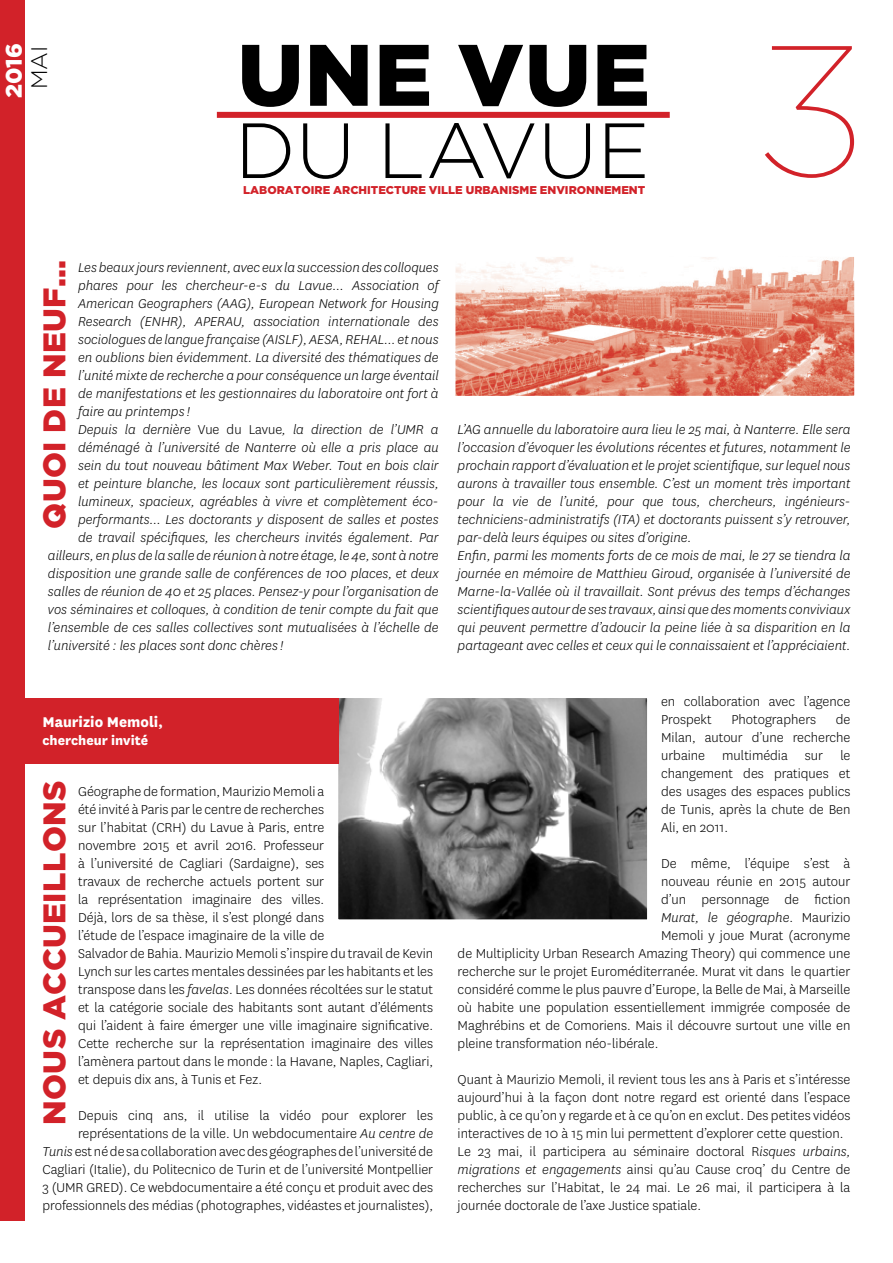
<style>
.page{position:relative;width:893px;height:1263px;background:#fff}
.page>*{position:absolute;margin:0;border:0;box-sizing:border-box;transform-origin:0 0}
.t1{font:100 185.1px "Gotham";color:#d22229}
.t2{font:900 87px "Gotham";letter-spacing:.015em;color:#000}
.t3{font:300 78px "Gotham";color:#000}
.t4{font:900 31.35px "Gotham";letter-spacing:.015em;color:#d22229}
.t5{font:900 22.5px "Gotham";color:#fff}
.t6{font:300 22.5px "Gotham";color:#000}
.t7{font:800 16.5px "National";color:#fff}
.t8{font:300 15px/18px "National";color:#000}
.t9{font:italic 300 15px/18px "National";color:#000}
.t10{font:800 15px "National";color:#fff}
.t11{font:900 11.25px "Gotham";color:#d22229}
.s1{font-style:normal}
.s2{font-size:15px}
.s3{font-style:italic}
</style>
<div class="page">
<div style="left:0;top:0;width:24px;height:1220px;background:#d22229"></div>
<img style="left:339px;top:699px;width:307px;height:219px">
<img style="left:456px;top:258px;width:397px;height:137px">
<div style="left:16px;top:698px;width:322px;height:65px;background:#d22229"></div>
<div style="left:217px;top:112px;width:453px;height:6px;background:#d22229"></div>
<h3 class="t5" style="left:1px;top:98px;width:56px;rotate:-90deg">2016</h3>
<h3 class="t6" style="left:25px;top:89px;width:45px;rotate:-90deg">MAI</h3>
<h2 class="t2" style="left:238px;top:25px;width:414px">UNE VUE</h2>
<h3 class="t3" style="left:235px;top:101px;width:416px">DU LAVUE</h3>
<p class="t11" style="left:243px;top:183px;width:403px">LABORATOIRE ARCHITECTURE VILLE URBANISME ENVIRONNEMENT</p>
<h1 class="t1" style="left:763px;top:-4px;width:102px">3</h1>
<p class="t9" style="left:78px;top:258px;width:362px">Les beaux jours reviennent, avec eux la succession des colloques</p>
<p class="t9" style="left:78px;top:276px;width:362px">phares pour les chercheur-e-s du Lavue… Association of</p>
<p class="t9" style="left:78px;top:294px;width:362px">American Geographers (AAG), European Network for Housing</p>
<p class="t9" style="left:78px;top:312px;width:362px">Research (ENHR), APERAU, association internationale des</p>
<p class="t9" style="left:78px;top:330px;width:362px">sociologues de langue française (AISLF), AESA, REHAL… et nous</p>
<p class="t9" style="left:78px;top:348px;width:362px">en oublions bien évidemment. La diversité des thématiques de</p>
<p class="t9" style="left:78px;top:366px;width:362px">l’unité mixte de recherche a pour conséquence un large éventail</p>
<p class="t9" style="left:78px;top:384px;width:362px">de manifestations et les gestionnaires du laboratoire ont fort à</p>
<p class="t9" style="left:78px;top:402px;width:114px">faire au printemps !</p>
<p class="t9" style="left:78px;top:420px;width:362px">Depuis la dernière <span class="s1">Vue du Lavue</span>, la direction de l’UMR a</p>
<p class="t9" style="left:78px;top:438px;width:362px">déménagé à l’université de Nanterre où elle a pris place au</p>
<p class="t9" style="left:78px;top:456px;width:362px">sein du tout nouveau bâtiment Max Weber. Tout en bois clair</p>
<p class="t9" style="left:78px;top:474px;width:362px">et peinture blanche, les locaux sont particulièrement réussis,</p>
<p class="t9" style="left:78px;top:492px;width:362px">lumineux, spacieux, agréables à vivre et complètement éco-</p>
<p class="t9" style="left:78px;top:510px;width:362px">performants… Les doctorants y disposent de salles et postes</p>
<p class="t9" style="left:78px;top:528px;width:362px">de travail spécifiques, les chercheurs invités également. Par</p>
<p class="t9" style="left:48px;top:546px;width:392px">ailleurs, en plus de la salle de réunion à notre étage, le 4e, sont à notre</p>
<p class="t9" style="left:48px;top:564px;width:392px">disposition une grande salle de conférences de 100 places, et deux</p>
<p class="t9" style="left:48px;top:582px;width:392px">salles de réunion de 40 et 25 places. Pensez-y pour l’organisation de</p>
<p class="t9" style="left:48px;top:600px;width:392px">vos séminaires et colloques, à condition de tenir compte du fait que</p>
<p class="t9" style="left:48px;top:618px;width:392px">l’ensemble de ces salles collectives sont mutualisées à l’échelle de</p>
<p class="t9" style="left:48px;top:636px;width:237px">l’université : les places sont donc chères !</p>
<h3 class="t4" style="left:36px;top:529px;width:270px;rotate:-90deg">QUOI DE NEUF...</h3>
<p class="t9" style="left:458px;top:420px;width:394px">L’AG annuelle du laboratoire aura lieu le 25 mai, à Nanterre. Elle sera l’occasion d’évoquer les évolutions récentes et futures, notamment le prochain rapport d’évaluation et le projet scientifique, sur lequel nous aurons à travailler tous ensemble. C’est un moment très important pour la vie de l’unité, pour que tous, chercheurs, ingénieurs&shy;techniciens-administratifs (ITA) et doctorants puissent s’y retrouver, par-delà leurs équipes ou sites d’origine.<br>Enfin, parmi les moments forts de ce mois de mai, le 27 se tiendra la journée en mémoire de Matthieu Giroud, organisée à l’université de Marne-la-Vallée où il travaillait. Sont prévus des temps d’échanges scientifiques autour de ses travaux, ainsi que des moments conviviaux qui peuvent permettre d’adoucir la peine liée à sa disparition en la partageant avec celles et ceux qui le connaissaient et l’appréciaient.</p>
<p class="t7" style="left:42px;top:710px;width:122px">Maurizio Memoli<span class="s2">,</span></p>
<p class="t10" style="left:43px;top:730px;width:107px">chercheur invité</p>
<h3 class="t4" style="left:36px;top:1125px;width:346px;rotate:-90deg">NOUS ACCUEILLONS</h3>
<p class="t8" style="left:78px;top:782px;width:357px">Géographe de formation, Maurizio Memoli a<br>été invité à Paris par le centre de recherches<br>sur l’habitat (CRH) du Lavue à Paris, entre<br>novembre 2015 et avril 2016. Professeur<br>à l’université de Cagliari (Sardaigne), ses<br>travaux de recherche actuels portent sur<br>la représentation imaginaire des villes.<br>Déjà, lors de sa thèse, il s’est plongé dans<br>l’étude de l’espace imaginaire de la ville de<br>Salvador de Bahia. Maurizio Memoli s’inspire du travail de Kevin Lynch sur les cartes mentales dessinées par les habitants et les transpose dans les <span class="s3">favelas</span>. Les données récoltées sur le statut et la catégorie sociale des habitants sont autant d’éléments qui l’aident à faire émerger une ville imaginaire significative.<br>Cette recherche sur la représentation imaginaire des villes l’amènera partout dans le monde : la Havane, Naples, Cagliari, et depuis dix ans, à Tunis et Fez.</p>
<p class="t8" style="left:42px;top:1106px;width:392px;text-align:right">Depuis cinq ans, il utilise la vidéo pour explorer les représentations de la ville. Un webdocumentaire <span class="s3">Au centre de<br>Tunis</span> est né de sa collaboration avec des géographes de l’université de Cagliari (Italie), du Politecnico de Turin et de l’université Montpellier 3 (UMR GRED). Ce webdocumentaire a été conçu et produit avec des professionnels des médias (photographes, vidéastes et journalistes),</p>
<p class="t8" style="left:661px;top:692px;width:191px">en collaboration avec l’agence<br>Prospekt</p>
<p class="t8" style="left:661px;top:710px;width:191px;text-align:justify;text-indent:175px">de Milan, autour d’une recherche urbaine multimédia sur le changement des pratiques et des usages des espaces publics de Tunis, après la chute de Ben Ali, en 2011.</p>
<p class="t8" style="left:661px;top:854px;width:191px">De même, l’équipe s’est à</p>
<p class="t8" style="left:661px;top:872px;width:191px">nouveau réunie en 2015 autour</p>
<p class="t8" style="left:661px;top:890px;width:191px">d’un personnage de fiction</p>
<p class="t9" style="left:661px;top:908px;width:191px">Murat, le géographe<span class="s1">. Maurizio</span></p>
<p class="t8" style="left:661px;top:926px;width:191px">Memoli y joue Murat (acronyme</p>
<p class="t8" style="left:458px;top:944px;width:394px">de Multiplicity Urban Research Amazing Theory) qui commence une</p>
<p class="t8" style="left:458px;top:962px;width:394px">recherche sur le projet Euroméditerranée. Murat vit dans le quartier</p>
<p class="t8" style="left:458px;top:980px;width:394px">considéré comme le plus pauvre d’Europe, la Belle de Mai, à Marseille</p>
<p class="t8" style="left:458px;top:998px;width:394px">où habite une population essentiellement immigrée composée de</p>
<p class="t8" style="left:458px;top:1016px;width:394px">Maghrébins et de Comoriens. Mais il découvre surtout une ville en</p>
<p class="t8" style="left:458px;top:1034px;width:202px">pleine transformation néo-libérale.</p>
<p class="t8" style="left:458px;top:1070px;width:394px">Quant à Maurizio Memoli, il revient tous les ans à Paris et s’intéresse aujourd’hui à la façon dont notre regard est orienté dans l’espace public, à ce qu’on y regarde et à ce qu’on en exclut. Des petites vidéos interactives de 10 à 15 min lui permettent d’explorer cette question.<br>Le 23 mai, il participera au séminaire doctoral R<span class="s3">isques urbains, migrations et engagements</span> ainsi qu’au Cause croq’ du Centre de recherches sur l’Habitat, le 24 mai. Le 26 mai, il participera à la journée doctorale de l’axe Justice spatiale.</p>
<p class="t8" style="left:731px;top:710px;width:86px">Photographers</p>
</div>
